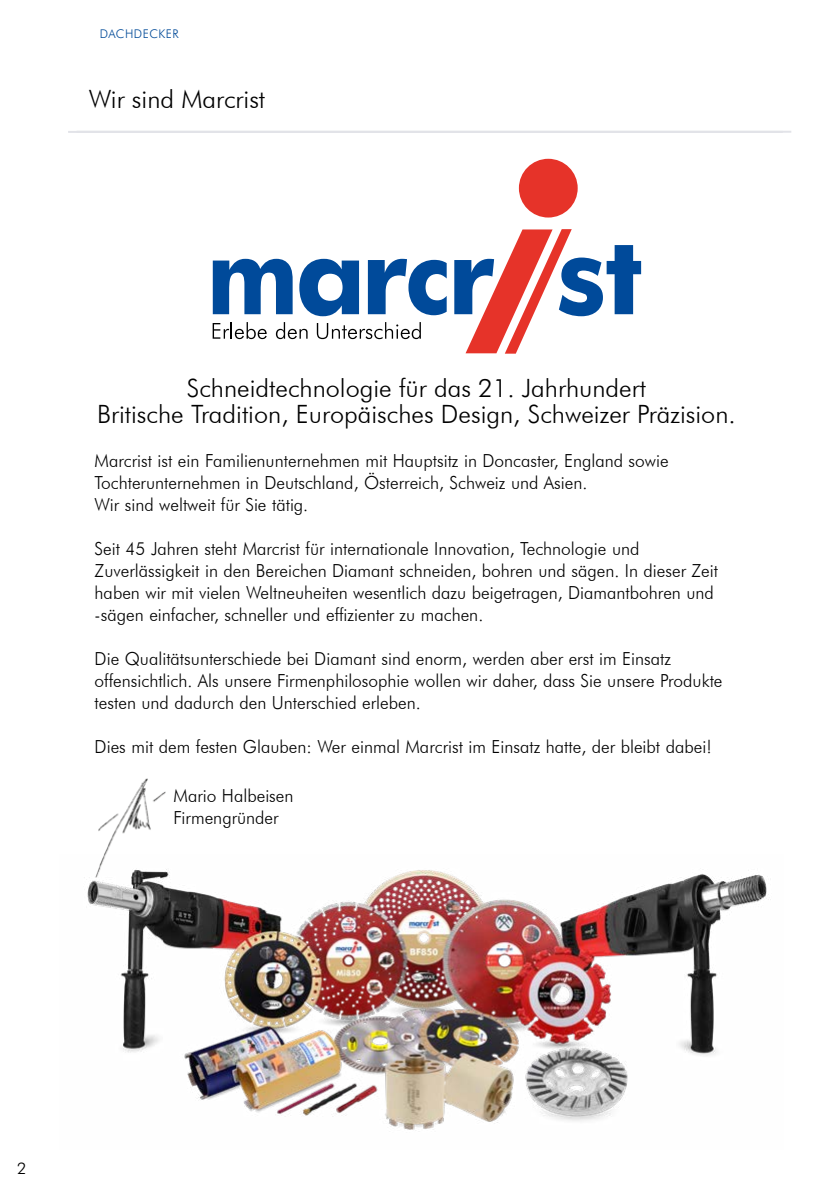
<style>
.page{position:relative;width:840px;height:1191px;background:#fff}
.page>*{position:absolute;margin:0;border:0;box-sizing:border-box;transform-origin:0 0}
.t1{font:300 25.2px/26px "Futura BT";color:#000;text-align:center}
.t2{font:300 18px/22px "Futura BT";color:#000;scale:.96 1}
.t3{font:300 16px "Futura BT";color:#000}
.t4{font:300 12px "Futura BT";letter-spacing:.04em;color:#004a98}
</style>
<div class="page">
<hr style="left:68px;top:131px;width:714px;height:2px;background:#e2e3e8">
<hr style="left:77px;top:131px;width:713px;height:2px;background:#e2e3e8">
<div style="left:518px;top:159px;width:59px;height:58px;background:#e63329;border-radius:50%"></div>
<svg style="left:212px;top:322px;width:54px;height:17px"></svg>
<svg style="left:276px;top:322px;width:31px;height:17px"></svg>
<svg style="left:316px;top:322px;width:104px;height:17px"></svg>
<svg style="left:213px;top:259px;width:79px;height:55px"></svg>
<svg style="left:299px;top:259px;width:60px;height:57px"></svg>
<svg style="left:367px;top:259px;width:79px;height:56px"></svg>
<svg style="left:454px;top:229px;width:186px;height:125px"></svg>
<img style="left:98px;top:778px;width:68px;height:77px">
<img style="left:84px;top:855px;width:687px;height:275px">
<p class="t4" style="left:100px;top:26px;width:80px">DACHDECKER</p>
<h1 class="t1" style="left:89px;top:86px;width:178px">Wir sind Marcrist</h1>
<h1 class="t1" style="left:97px;top:374px;width:639px">Schneidtechnologie für das 21. Jahrhundert<br>Britische Tradition, Europäisches Design, Schweizer Präzision.</h1>
<p class="t2" style="left:95px;top:449px;width:599px">Marcrist ist ein Familienunternehmen mit Hauptsitz in Doncaster, England sowie<br>Tochterunternehmen in Deutschland, Österreich, Schweiz und Asien.<br>Wir sind weltweit für Sie tätig.</p>
<p class="t2" style="left:95px;top:537px;width:650px">Seit 45 Jahren steht Marcrist für internationale Innovation, Technologie und Zuverlässigkeit in den Bereichen Diamant schneiden, bohren und sägen. In dieser Zeit haben wir mit vielen Weltneuheiten wesentlich dazu beigetragen, Diamantbohren und -sägen einfacher, schneller und effizienter zu machen.</p>
<p class="t2" style="left:95px;top:647px;width:655px">Die Qualitätsunterschiede bei Diamant sind enorm, werden aber erst im Einsatz offensichtlich. Als unsere Firmenphilosophie wollen wir daher, dass Sie unsere Produkte testen und dadurch den Unterschied erleben.</p>
<p class="t2" style="left:95px;top:735px;width:644px">Dies mit dem festen Glauben: Wer einmal Marcrist im Einsatz hatte, der bleibt dabei!</p>
<p class="t2" style="left:173px;top:784px;width:126px">Mario Halbeisen<br>Firmengründer</p>
<p class="t3" style="left:17px;top:1158px;width:11px">2</p>
</div>
